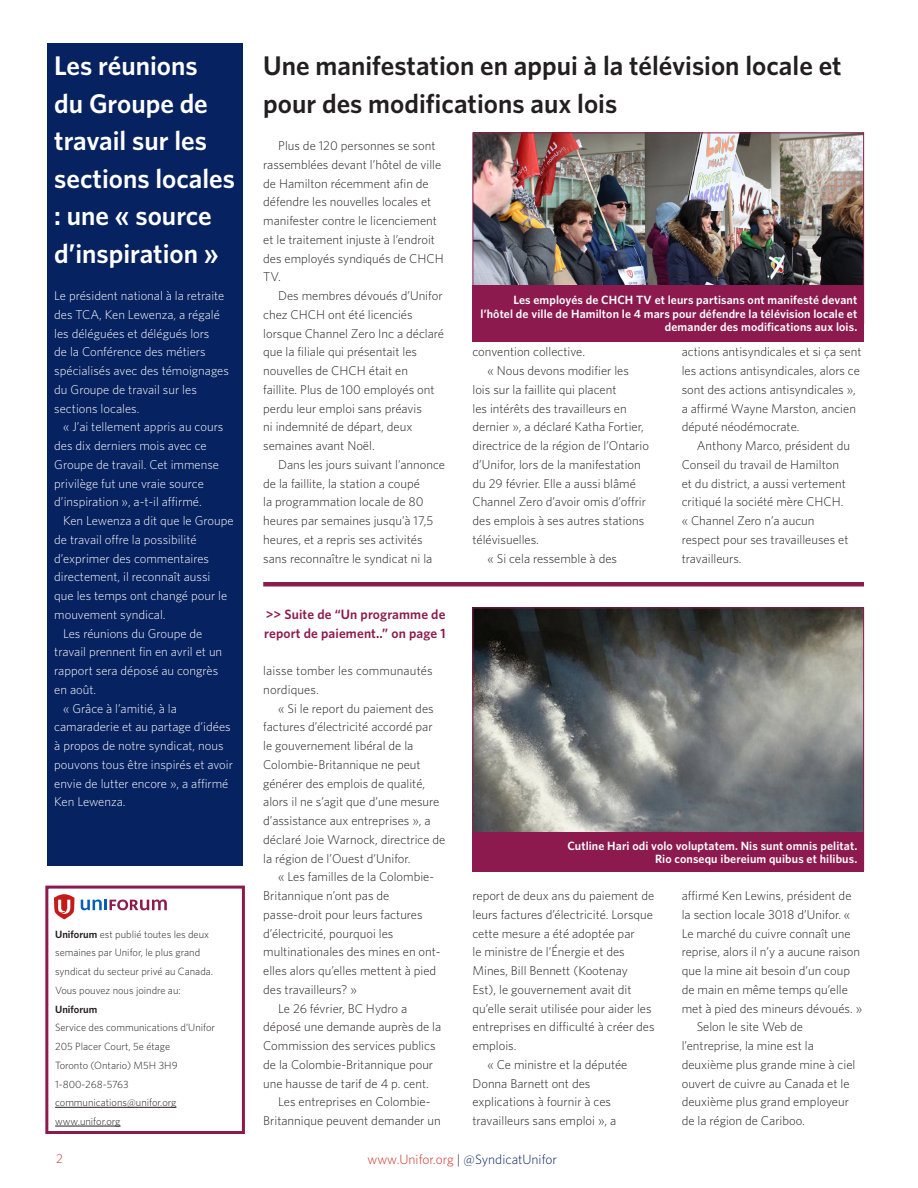
<style>
.page{position:relative;width:918px;height:1188px;background:#fff}
.page>*{position:absolute;margin:0;border:0;box-sizing:border-box;transform-origin:0 0}
.In_Brief__HED{font:600 27px/37.5px "Whitney";color:#fff}
.Feature_HED{font:600 27px/37.5px "Whitney";color:#231f20}
.Continued_on{font:600 13.5px/18.8px "Whitney";letter-spacing:.01em;color:#8c1a4f}
.t1{font:300 13.5px "Whitney";color:#072260}
.Body_Copy_Indent{font:300 12.75px/18.8px "Whitney";color:#231f20}
.In_brief___Body_copy{font:300 12.75px/18.8px "Whitney";color:#fff}
.Body_Copy_No_Indent{font:300 12.75px/18.8px "Whitney";letter-spacing:.01em;color:#231f20}
.Body_Copy_Indent-2{font:300 12.75px "Whitney";color:#ca3327}
.Cutline{font:600 12px/13.5px "Whitney";letter-spacing:.01em;color:#fff;text-align:right}
.Masthead_copy{font:300 10.5px/18.8px "Whitney";color:#231f20}
.Masthead_copy-2{font:600 10.5px "Whitney";color:#231f20}
.s1{font-weight:600}
.s2{color:#ca3327}
.s3{color:#231f20}
</style>
<div class="page">
<hr style="left:55px;top:1107px;width:121px;height:1px;background:#231f20">
<hr style="left:55px;top:1126px;width:66px;height:1px;background:#231f20">
<div style="left:45px;top:886px;width:200px;height:248px;border:3px solid #8c1a4f"></div>
<div style="left:48px;top:43px;width:195px;height:823px;background:#072260"></div>
<hr style="left:263px;top:582px;width:601px;height:4px;background:#8c1a4f">
<img style="left:474px;top:610px;width:388px;height:222px">
<div style="left:472px;top:832px;width:392px;height:40px;background:#8c1a4f"></div>
<img style="left:474px;top:135px;width:388px;height:150px">
<div style="left:472px;top:285px;width:392px;height:56px;background:#8c1a4f"></div>
<svg style="left:54px;top:894px;width:20px;height:25px"></svg>
<svg style="left:81px;top:899px;width:86px;height:11px"></svg>
<p class="In_Brief__HED" style="left:54px;top:46px;width:182px">Les réunions<br>du Groupe de travail sur les sections locales : une « source d’inspiration »</p>
<p class="In_brief___Body_copy" style="left:54px;top:286px;width:176px">Le président national à la retraite des TCA, Ken Lewenza, a régalé les déléguées et délégués lors<br>de la Conférence des métiers spécialisés avec des témoignages du Groupe de travail sur les sections locales.</p>
<p class="In_brief___Body_copy" style="left:54px;top:417px;width:171px;text-indent:9px">« J’ai tellement appris au cours des dix derniers mois avec ce<br>Groupe de travail. Cet immense privilège fut une vraie source d’inspiration », a-t-il affirmé.</p>
<p class="In_brief___Body_copy" style="left:54px;top:511px;width:181px;text-indent:9px">Ken Lewenza a dit que le Groupe de travail offre la possibilité d’exprimer des commentaires directement, il reconnaît aussi<br>que les temps ont changé pour le mouvement syndical.</p>
<p class="In_brief___Body_copy" style="left:54px;top:623px;width:170px;text-indent:9px">Les réunions du Groupe de travail prennent fin en avril et un rapport sera déposé au congrès en août.</p>
<p class="In_brief___Body_copy" style="left:54px;top:698px;width:180px;text-indent:9px">« Grâce à l’amitié, à la camaraderie et au partage d’idées à propos de notre syndicat, nous pouvons tous être inspirés et avoir envie de lutter encore », a affirmé<br>Ken Lewenza.</p>
<p class="Masthead_copy" style="left:55px;top:924px;width:160px"><span class="s1">Uniforum</span> est publié toutes les deux semaines par Unifor, le plus grand syndicat du secteur privé au Canada.</p>
<p class="Masthead_copy" style="left:55px;top:980px;width:127px">Vous pouvez nous joindre au:</p>
<p class="Masthead_copy-2" style="left:55px;top:1002px;width:44px">Uniforum</p>
<p class="Masthead_copy" style="left:55px;top:1018px;width:161px">Service des communications d’Unifor</p>
<p class="Masthead_copy" style="left:55px;top:1037px;width:116px">205 Placer Court, 5e étage</p>
<p class="Masthead_copy" style="left:55px;top:1055px;width:124px">Toronto (Ontario) M5H 3H9</p>
<p class="Masthead_copy" style="left:55px;top:1074px;width:75px">1-800-268-5763</p>
<p class="Masthead_copy" style="left:55px;top:1093px;width:123px">communications@unifor.org</p>
<p class="Masthead_copy" style="left:55px;top:1112px;width:67px">www.unifor.org</p>
<p class="Feature_HED" style="left:263px;top:46px;width:580px">Une manifestation en appui à la télévision locale et pour des modifications aux lois</p>
<p class="Body_Copy_Indent" style="left:263px;top:136px;width:182px;text-indent:15px">Plus de 120 personnes se sont rassemblées devant l’hôtel de ville de Hamilton récemment afin de défendre les nouvelles locales et manifester contre le licenciement et le traitement injuste à l’endroit des employés syndiqués de CHCH<br>TV.</p>
<p class="Body_Copy_Indent" style="left:263px;top:286px;width:182px;text-indent:15px">Des membres dévoués d’Unifor chez CHCH ont été licenciés lorsque Channel Zero Inc a déclaré que la filiale qui présentait les nouvelles de CHCH était en faillite. Plus de 100 employés ont perdu leur emploi sans préavis<br>ni indemnité de départ, deux semaines avant Noël.</p>
<p class="Body_Copy_Indent" style="left:263px;top:455px;width:183px;text-indent:15px">Dans les jours suivant l’annonce de la faillite, la station a coupé<br>la programmation locale de 80 heures par semaines jusqu’à 17,5 heures, et a repris ses activités sans reconnaître le syndicat ni la</p>
<p class="Cutline" style="left:481px;top:293px;width:378px">Les employés de CHCH TV et leurs partisans ont manifesté devant l’hôtel de ville de Hamilton le 4 mars pour défendre la télévision locale et demander des modifications aux lois.</p>
<p class="Body_Copy_Indent" style="left:472px;top:342px;width:114px">convention collective.</p>
<p class="Body_Copy_Indent" style="left:472px;top:361px;width:178px;text-indent:15px">« Nous devons modifier les lois sur la faillite qui placent<br>les intérêts des travailleurs en dernier », a déclaré Katha Fortier, directrice de la région de l’Ontario d’Unifor, lors de la manifestation du 29 février. Elle a aussi blâmé<br>Channel Zero d’avoir omis d’offrir des emplois à ses autres stations télévisuelles.</p>
<p class="Body_Copy_Indent" style="left:488px;top:548px;width:131px">« Si cela ressemble à des</p>
<p class="Body_Copy_Indent" style="left:682px;top:342px;width:181px">actions antisyndicales et si ça sent les actions antisyndicales, alors ce sont des actions antisyndicales », a affirmé Wayne Marston, ancien député néodémocrate.</p>
<p class="Body_Copy_Indent" style="left:682px;top:436px;width:170px;text-indent:15px">Anthony Marco, président du<br>Conseil du travail de Hamilton et du district, a aussi vertement critiqué la société mère CHCH. « Channel Zero n’a aucun respect pour ses travailleuses et travailleurs.</p>
<p class="Continued_on" style="left:264px;top:604px;width:183px">&gt;&gt; Suite de “Un programme de report de paiement..” on page 1</p>
<p class="Body_Copy_No_Indent" style="left:263px;top:661px;width:171px">laisse tomber les communautés nordiques.</p>
<p class="Body_Copy_Indent" style="left:263px;top:698px;width:184px;text-indent:15px">« Si le report du paiement des factures d’électricité accordé par<br>le gouvernement libéral de la<br>Colombie-Britannique ne peut générer des emplois de qualité, alors il ne s’agit que d’une mesure d’assistance aux entreprises », a déclaré Joie Warnock, directrice de la région de l’Ouest d’Unifor.</p>
<p class="Body_Copy_Indent" style="left:263px;top:867px;width:179px;text-indent:15px">« Les familles de la Colombie-<br>Britannique n’ont pas de passe-droit pour leurs factures d’électricité, pourquoi les multinationales des mines en ont&shy;elles alors qu’elles mettent à pied des travailleurs? »</p>
<p class="Body_Copy_Indent" style="left:263px;top:998px;width:180px;text-indent:15px">Le 26 février, BC Hydro a déposé une demande auprès de la<br>Commission des services publics de la Colombie-Britannique pour une hausse de tarif de 4 p. cent.</p>
<p class="Body_Copy_Indent" style="left:263px;top:1092px;width:179px;text-align:center">Les entreprises en Colombie-<br>Britannique peuvent demander un</p>
<p class="Cutline" style="left:567px;top:839px;width:291px">Cutline Hari odi volo voluptatem. Nis sunt omnis pelitat.</p>
<p class="Cutline" style="left:655px;top:852px;width:204px">Rio consequ ibereium quibus et hilibus.</p>
<p class="Body_Copy_Indent" style="left:472px;top:886px;width:184px">report de deux ans du paiement de leurs factures d’électricité. Lorsque cette mesure a été adoptée par<br>le ministre de l’Énergie et des<br>Mines, Bill Bennett (Kootenay<br>Est), le gouvernement avait dit qu’elle serait utilisée pour aider les entreprises en difficulté à créer des emplois.</p>
<p class="Body_Copy_Indent" style="left:472px;top:1055px;width:156px;text-indent:15px">« Ce ministre et la députée<br>Donna Barnett ont des explications à fournir à ces travailleurs sans emploi », a</p>
<p class="Body_Copy_Indent" style="left:682px;top:886px;width:182px">affirmé Ken Lewins, président de la section locale 3018 d’Unifor. «<br>Le marché du cuivre connaît une reprise, alors il n’y a aucune raison que la mine ait besoin d’un coup de main en même temps qu’elle met à pied des mineurs dévoués. »</p>
<p class="Body_Copy_Indent" style="left:682px;top:1017px;width:175px;text-indent:15px">Selon le site Web de l’entreprise, la mine est la deuxième plus grande mine à ciel ouvert de cuivre au Canada et le deuxième plus grand employeur de la région de Cariboo.</p>
<p class="Body_Copy_Indent-2" style="left:56px;top:1150px;width:8px">2</p>
<p class="t1" style="left:368px;top:1151px;width:191px"><span class="s2">www.Unifor.org</span> <span class="s3">|</span> @SyndicatUnifor</p>
</div>
